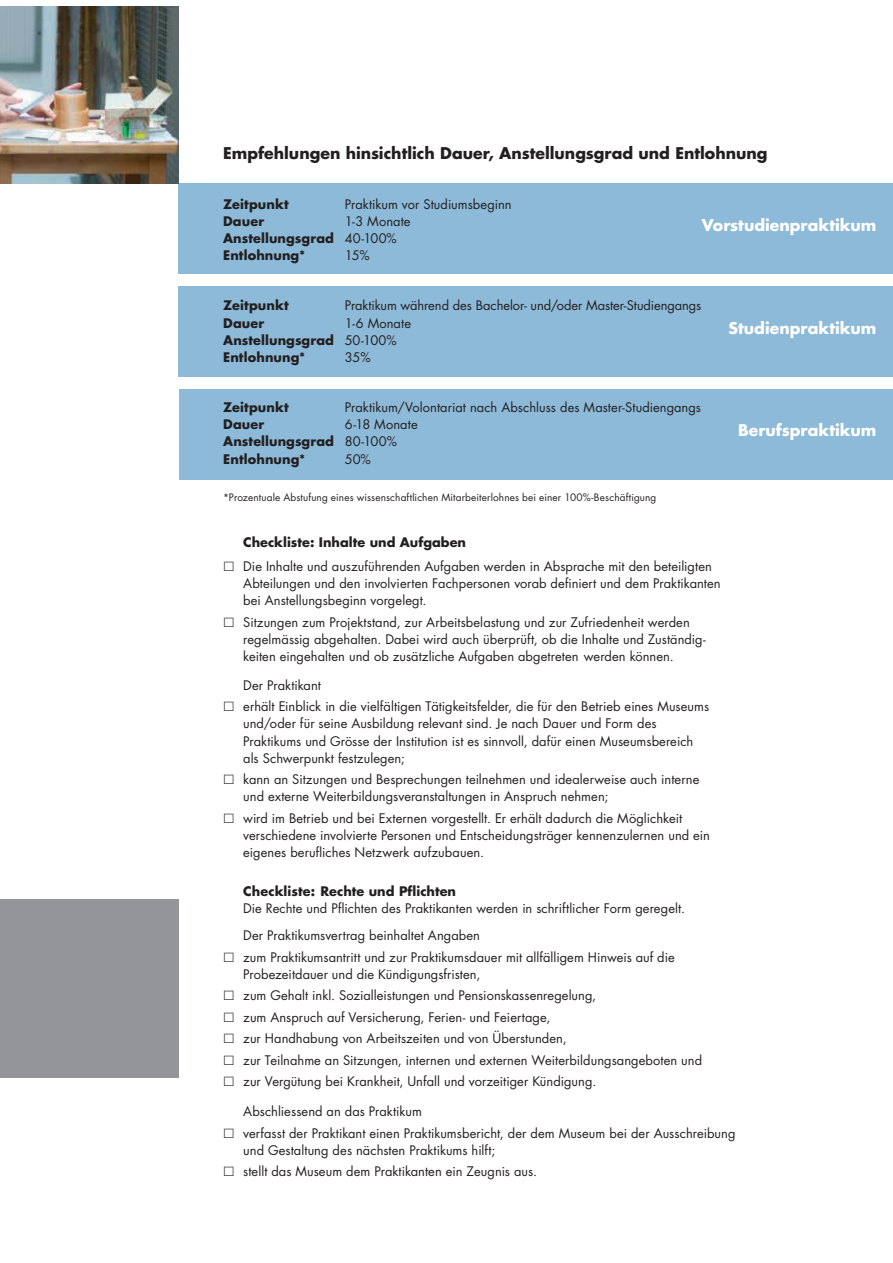
<style>
.page{position:relative;width:893px;height:1263px;background:#fff}
.page>*{position:absolute;margin:0;border:0;box-sizing:border-box;transform-origin:0 0}
.t1{font:700 15.75px "Futura Std";color:#231f20}
.t2{font:700 15.75px "Futura Std";letter-spacing:-.005em;color:#fff}
.t3{font:12.9px/17.1px "Futura Std";color:#231f20}
.t4{font:700 12.9px/17.1px "Futura Std";letter-spacing:.005em;color:#231f20}
.t5{font:10.05px "Futura Std";letter-spacing:.015em;color:#231f20}
.s1{font-weight:400}
</style>
<div class="page">
<div style="left:179px;top:184px;width:714px;height:90px;background:#8dbad8"></div>
<div style="left:179px;top:287px;width:714px;height:90px;background:#8dbad8"></div>
<div style="left:179px;top:389px;width:714px;height:90px;background:#8dbad8"></div>
<div style="left:0;top:899px;width:179px;height:179px;background:#939598"></div>
<img style="left:0;top:7px;width:179px;height:177px">
<p class="t1" style="left:223px;top:146px;width:546px">Empfehlungen hinsichtlich Dauer, Anstellungsgrad und Entlohnung</p>
<p class="t4" style="left:223px;top:196px;width:67px">Zeitpunkt</p>
<p class="t3" style="left:345px;top:196px;width:168px">Praktikum vor Studiumsbeginn</p>
<p class="t4" style="left:223px;top:214px;width:43px">Dauer</p>
<p class="t4" style="left:223px;top:214px;width:189px;text-indent:122px"><span class="s1">1-3 Monate<br></span>Anstellungsgrad <span class="s1">40-100%<br></span>Entlohnung*</p>
<p class="t2" style="left:702px;top:218px;width:176px">Vorstudienpraktikum</p>
<p class="t3" style="left:345px;top:248px;width:26px">15%</p>
<p class="t4" style="left:223px;top:298px;width:67px">Zeitpunkt</p>
<p class="t3" style="left:345px;top:298px;width:358px">Praktikum während des Bachelor- und/oder Master-Studiengangs</p>
<p class="t4" style="left:223px;top:315px;width:43px">Dauer</p>
<p class="t4" style="left:223px;top:315px;width:189px;text-indent:122px"><span class="s1">1-6 Monate<br></span>Anstellungsgrad <span class="s1">50-100%<br></span>Entlohnung*</p>
<p class="t3" style="left:345px;top:350px;width:27px">35%</p>
<p class="t2" style="left:728px;top:321px;width:149px">Studienpraktikum</p>
<p class="t4" style="left:223px;top:400px;width:67px">Zeitpunkt</p>
<p class="t3" style="left:345px;top:400px;width:358px">Praktikum/Volontariat nach Abschluss des Master-Studiengangs</p>
<p class="t4" style="left:223px;top:417px;width:43px">Dauer</p>
<p class="t4" style="left:223px;top:417px;width:196px;text-indent:122px"><span class="s1">6-18 Monate<br></span>Anstellungsgrad <span class="s1">80-100%<br></span>Entlohnung*</p>
<p class="t2" style="left:738px;top:423px;width:140px">Berufspraktikum</p>
<p class="t3" style="left:345px;top:451px;width:27px">50%</p>
<p class="t5" style="left:223px;top:492px;width:435px">*Prozentuale Abstufung eines wissenschaftlichen Mitarbeiterlohnes bei einer 100%-Beschäftigung</p>
<p class="t4" style="left:243px;top:534px;width:224px">Checkliste: Inhalte und Aufgaben</p>
<p class="t3" style="left:243px;top:558px;width:479px">Die Inhalte und auszuführenden Aufgaben werden in Absprache mit den beteiligten<br>Abteilungen und den involvierten Fachpersonen vorab definiert und dem Praktikanten bei Anstellungsbeginn vorgelegt.</p>
<p class="t3" style="left:243px;top:614px;width:464px">Sitzungen zum Projektstand, zur Arbeitsbelastung und zur Zufriedenheit werden regelmässig abgehalten. Dabei wird auch überprüft, ob die Inhalte und Zuständig&shy;keiten eingehalten und ob zusätzliche Aufgaben abgetreten werden können.</p>
<p class="t3" style="left:243px;top:675px;width:467px;line-height:21.5px">Der Praktikant<br>erhält Einblick in die vielfältigen Tätigkeitsfelder, die für den Betrieb eines Museums</p>
<p class="t3" style="left:243px;top:716px;width:452px">und/oder für seine Ausbildung relevant sind. Je nach Dauer und Form des<br>Praktikums und Grösse der Institution ist es sinnvoll, dafür einen Museumsbereich als Schwerpunkt festzulegen;</p>
<p class="t3" style="left:243px;top:772px;width:458px">kann an Sitzungen und Besprechungen teilnehmen und idealerweise auch interne und externe Weiterbildungsveranstaltungen in Anspruch nehmen;</p>
<p class="t3" style="left:243px;top:810px;width:468px">wird im Betrieb und bei Externen vorgestellt. Er erhält dadurch die Möglichkeit verschiedene involvierte Personen und Entscheidungsträger kennenzulernen und ein eigenes berufliches Netzwerk aufzubauen.</p>
<p class="t4" style="left:243px;top:883px;width:214px">Checkliste: Rechte und Pflichten</p>
<p class="t3" style="left:243px;top:896px;width:443px;line-height:27.2px">Die Rechte und Pflichten des Praktikanten werden in schriftlicher Form geregelt.<br>Der Praktikumsvertrag beinhaltet Angaben</p>
<p class="t3" style="left:243px;top:949px;width:433px">zum Praktikumsantritt und zur Praktikumsdauer mit allfälligem Hinweis auf die<br>Probezeitdauer und die Kündigungsfristen,</p>
<p class="t3" style="left:243px;top:986px;width:460px;line-height:21.5px">zum Gehalt inkl. Sozialleistungen und Pensionskassenregelung,<br>zum Anspruch auf Versicherung, Ferien- und Feiertage,<br>zur Handhabung von Arbeitszeiten und von Überstunden,<br>zur Teilnahme an Sitzungen, internen und externen Weiterbildungsangeboten und zur Vergütung bei Krankheit, Unfall und vorzeitiger Kündigung.</p>
<p class="t3" style="left:243px;top:1102px;width:494px;line-height:21.5px">Abschliessend an das Praktikum<br>verfasst der Praktikant einen Praktikumsbericht, der dem Museum bei der Ausschreibung</p>
<p class="t3" style="left:243px;top:1140px;width:295px;line-height:21.5px">und Gestaltung des nächsten Praktikums hilft;<br>stellt das Museum dem Praktikanten ein Zeugnis aus.</p>
</div>
